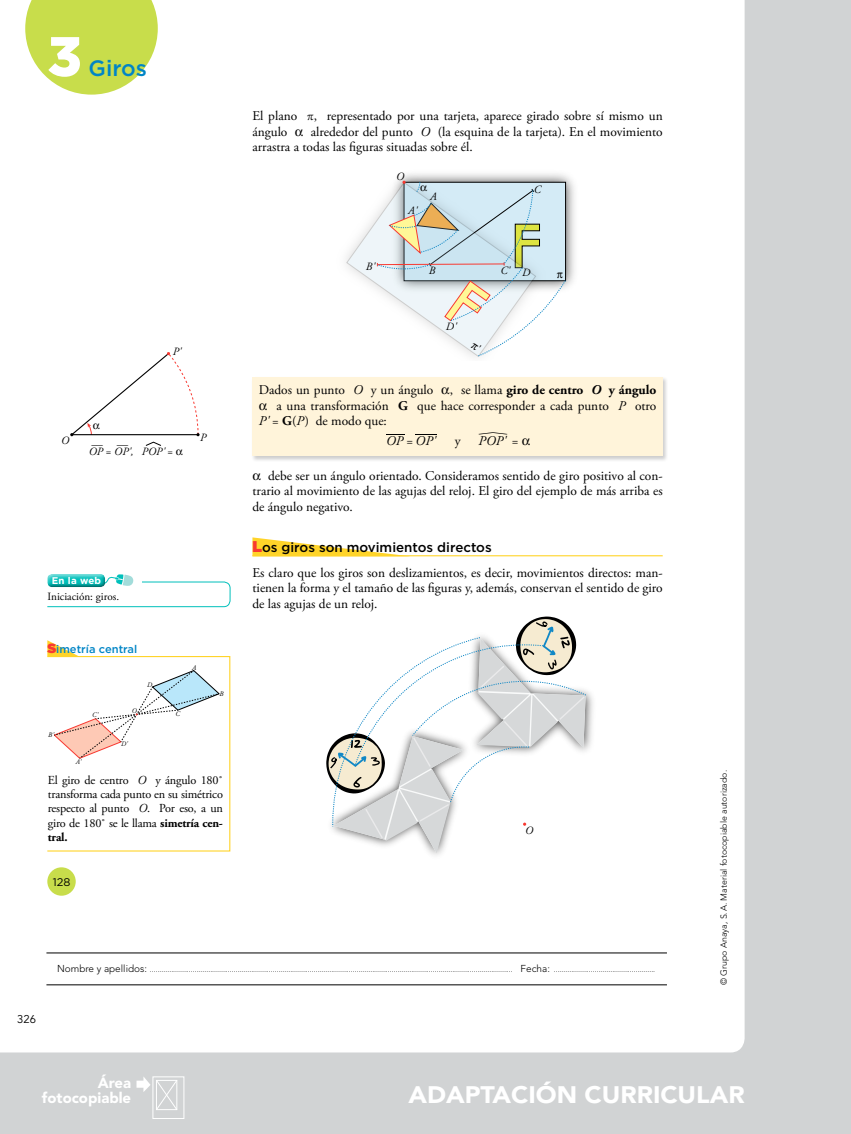
<style>
.page{position:relative;width:851px;height:1134px;background:#fff}
.page>*{position:absolute;margin:0;border:0;box-sizing:border-box;transform-origin:0 0}
.t1{font:900 55.62px "Gotham";color:#fff}
.t2{font:900 23.75px "Avenir LT Std";color:#fff;scale:1.06 1}
.t3{font:500 22.25px "Gotham";color:#0085c6}
.t4{font:900 14.88px/14.9px "Avenir LT Std";color:#fff;text-align:right}
.t5{font:13.38px/15.6px "Adobe Garamond Pro";color:#000;text-align:justify}
.t6{font:italic 13.38px "Adobe Garamond Pro";color:#000}
.t7{font:12.25px/14.5px "Adobe Garamond Pro";letter-spacing:-.015em;color:#000;text-align:justify}
.t8{font:11.25px "Avenir LT Std";color:#000}
.t9{font:italic 11.12px "Adobe Garamond Pro";color:#000}
.t10{font:11.12px "Adobe Garamond Pro";color:#000}
.t11{font:500 11.12px "Gotham";color:#0085c6}
.t12{font:11.12px "Gotham";color:#000}
.t13{font:11.12px "Anaya Math 1";color:#000}
.t14{font:700 9.75px "Gotham";letter-spacing:.02em;color:#fff}
.t15{font:300 8.75px "Avenir LT Std";color:#000}
.t16{font:300 7.5px "Avenir LT Std";color:#000}
.t17{font:italic 7px "Adobe Garamond Pro";color:#000}
.s1{font-style:normal}
.s2{font-family:"Anaya Math 1";font-style:normal}
.s3{font-weight:900;font-size:13.38px;color:#f83931}
.s4{font-style:italic}
.s5{font-weight:700}
.s6{font-family:"Anaya Math 1"}
.s7{font-weight:700;font-style:italic}
.s8{font-family:"Gotham";font-weight:900;font-size:15.62px;color:#f83931}
.s9{font-family:"Gotham";font-weight:500}
.s10{font-size:10px}
</style>
<div class="page">
<div style="left:0;top:0;width:850px;height:1134px;background:#d1d3d4"></div>
<div style="left:0;top:0;width:744px;height:1052px;background:#fff"></div>
<div style="left:152px;top:1076px;width:32px;height:43px;border:1px solid #fff"></div>
<svg style="left:136px;top:1076px;width:42px;height:35px"></svg>
<hr style="left:46px;top:953px;width:620px;height:1px;background:#000">
<hr style="left:46px;top:984px;width:620px;height:1px;background:#000">
<div style="left:0;top:0;width:709px;height:914px;background:#fff"></div>
<div style="left:47px;top:867px;width:29px;height:29px;background:#c8dd4b;border-radius:50%"></div>
<img style="left:552px;top:173px;width:23px;height:115px">
<div style="left:251px;top:376px;width:417px;height:86px;background:#000;opacity:.2"></div>
<div style="left:252px;top:377px;width:410px;height:79px;background:#fff4da"></div>
<svg style="left:415px;top:434px;width:22px;height:1px"></svg>
<svg style="left:252px;top:537px;width:147px;height:18px"></svg>
<hr style="left:252px;top:555px;width:410px;height:1px;background:#ffd429">
<svg style="left:145px;top:442px;width:16px;height:4px"></svg>
<svg style="left:70px;top:352px;width:129px;height:84px"></svg>
<svg style="left:47px;top:640px;width:31px;height:16px"></svg>
<svg style="left:54px;top:670px;width:165px;height:89px"></svg>
<div style="left:47px;top:656px;width:183px;height:195px;border:1px solid #ffd429"></div>
<svg style="left:25px;top:0;width:133px;height:95px"></svg>
<img style="left:586px;top:691px;width:7px;height:60px">
<svg style="left:326px;top:616px;width:260px;height:237px"></svg>
<svg style="left:47px;top:574px;width:183px;height:33px"></svg>
<div style="left:47px;top:572px;width:59px;height:16px;background:#000;opacity:.58"></div>
<svg style="left:346px;top:181px;width:220px;height:176px"></svg>
<p class="t1" style="left:47px;top:18px;width:36px">3</p>
<p class="t3" style="left:89px;top:54px;width:60px">Giros</p>
<p class="t13" style="left:93px;top:418px;width:9px">a</p>
<p class="t9" style="left:173px;top:345px;width:10px">P'</p>
<p class="t9" style="left:61px;top:434px;width:10px">O</p>
<p class="t9" style="left:200px;top:430px;width:8px">P</p>
<p class="t9" style="left:91px;top:438px;width:13px">—</p>
<p class="t9" style="left:117px;top:438px;width:13px">—</p>
<p class="t9" style="left:89px;top:445px;width:95px">OP <span class="s1">=</span> OP', POP' <span class="s1">=</span> <span class="s2">a</span></p>
<p class="t14" style="left:52px;top:574px;width:51px">En la web</p>
<p class="t10" style="left:48px;top:590px;width:73px">Iniciación: giros.</p>
<p class="t11" style="left:47px;top:642px;width:91px"><span class="s3">S</span>imetría central</p>
<p class="t17" style="left:48px;top:730px;width:7px">B'</p>
<p class="t17" style="left:92px;top:711px;width:7px">C'</p>
<p class="t17" style="left:76px;top:758px;width:7px">A'</p>
<p class="t17" style="left:132px;top:707px;width:7px">O</p>
<p class="t17" style="left:147px;top:680px;width:7px">D</p>
<p class="t17" style="left:121px;top:739px;width:8px">D'</p>
<p class="t17" style="left:192px;top:663px;width:6px">A</p>
<p class="t17" style="left:175px;top:710px;width:6px">C</p>
<p class="t17" style="left:219px;top:690px;width:6px">B</p>
<p class="t7" style="left:48px;top:773px;width:176px">El giro de centro <span class="s4">O</span> y ángulo 180˚ transforma cada punto en su simétrico respecto al punto <span class="s4">O</span>. Por eso, a un giro de 180˚ se le llama <span class="s5">simetría cen&shy;tral.</span></p>
<p class="t12" style="left:53px;top:875px;width:19px">128</p>
<p class="t5" style="left:252px;top:108px;width:411px">El plano π, representado por una tarjeta, aparece girado sobre sí mismo un ángulo <span class="s6">a</span> alrededor del punto <span class="s4">O</span> (la esquina de la tarjeta). En el movimiento arrastra a todas las figuras situadas sobre él.</p>
<p class="t9" style="left:396px;top:170px;width:10px">O</p>
<p class="t9" style="left:430px;top:190px;width:8px">A</p>
<p class="t9" style="left:408px;top:204px;width:10px">A'</p>
<p class="t13" style="left:420px;top:180px;width:9px">a</p>
<p class="t9" style="left:534px;top:183px;width:9px">C</p>
<p class="t9" style="left:366px;top:259px;width:10px">B'</p>
<p class="t9" style="left:429px;top:264px;width:8px">B</p>
<p class="t9" style="left:500px;top:263px;width:11px">C'</p>
<p class="t9" style="left:522px;top:266px;width:10px">D</p>
<p class="t9" style="left:446px;top:320px;width:12px">D'</p>
<p class="t13" style="left:556px;top:267px;width:8px">π</p>
<p class="t5" style="left:259px;top:382px;width:399px">Dados un punto <span class="s4">O</span> y un ángulo <span class="s6">a</span>, se llama <span class="s5">giro de centro</span> <span class="s7">O</span> <span class="s5">y ángulo </span><span class="s6">a</span> a una transformación <span class="s5">G</span> que hace corresponder a cada punto <span class="s4">P</span> otro <span class="s4">P'</span> = <span class="s5">G</span>(<span class="s4">P</span> ) de modo que:</p>
<p class="t6" style="left:386px;top:433px;width:51px">OP <span class="s1">=</span> OP'</p>
<p class="t5" style="left:455px;top:434px;width:7px">y</p>
<p class="t6" style="left:478px;top:433px;width:53px"><sup>\</sup>POP' <span class="s1">=</span> <span class="s2">a</span></p>
<p class="t5" style="left:252px;top:468px;width:412px"><span class="s6">a</span> debe ser un ángulo orientado. Consideramos sentido de giro positivo al con&shy;trario al movimiento de las agujas del reloj. El giro del ejemplo de más arriba es de ángulo negativo.</p>
<p class="t5" style="left:252px;top:536px;width:411px;line-height:24.4px"><span class="s8">L</span><span class="s9">os giros son movimientos directos<br></span>Es claro que los giros son deslizamientos, es decir, movimientos directos: man-</p>
<p class="t5" style="left:252px;top:581px;width:412px">tienen la forma y el tamaño de las figuras y, además, conservan el sentido de giro de las agujas de un reloj.</p>
<p class="t9" style="left:525px;top:823px;width:10px">O</p>
<p class="t8" style="left:17px;top:1013px;width:20px">326</p>
<p class="t16" style="left:57px;top:965px;width:599px"><span class="s10">Nombre y apellidos:</span> .......................................................................................................................................................................................... <span class="s10">Fecha:</span> ....................................................</p>
<p class="t15" style="left:718px;top:985px;width:217px;rotate:-90deg">© Grupo Anaya, S.A. Material fotocopiable autorizado.</p>
<p class="t4" style="left:42px;top:1075px;width:91px">Área fotocopiable</p>
<h2 class="t2" style="left:408px;top:1080px;width:318px">ADAPTACIÓN CURRICULAR</h2>
</div>
